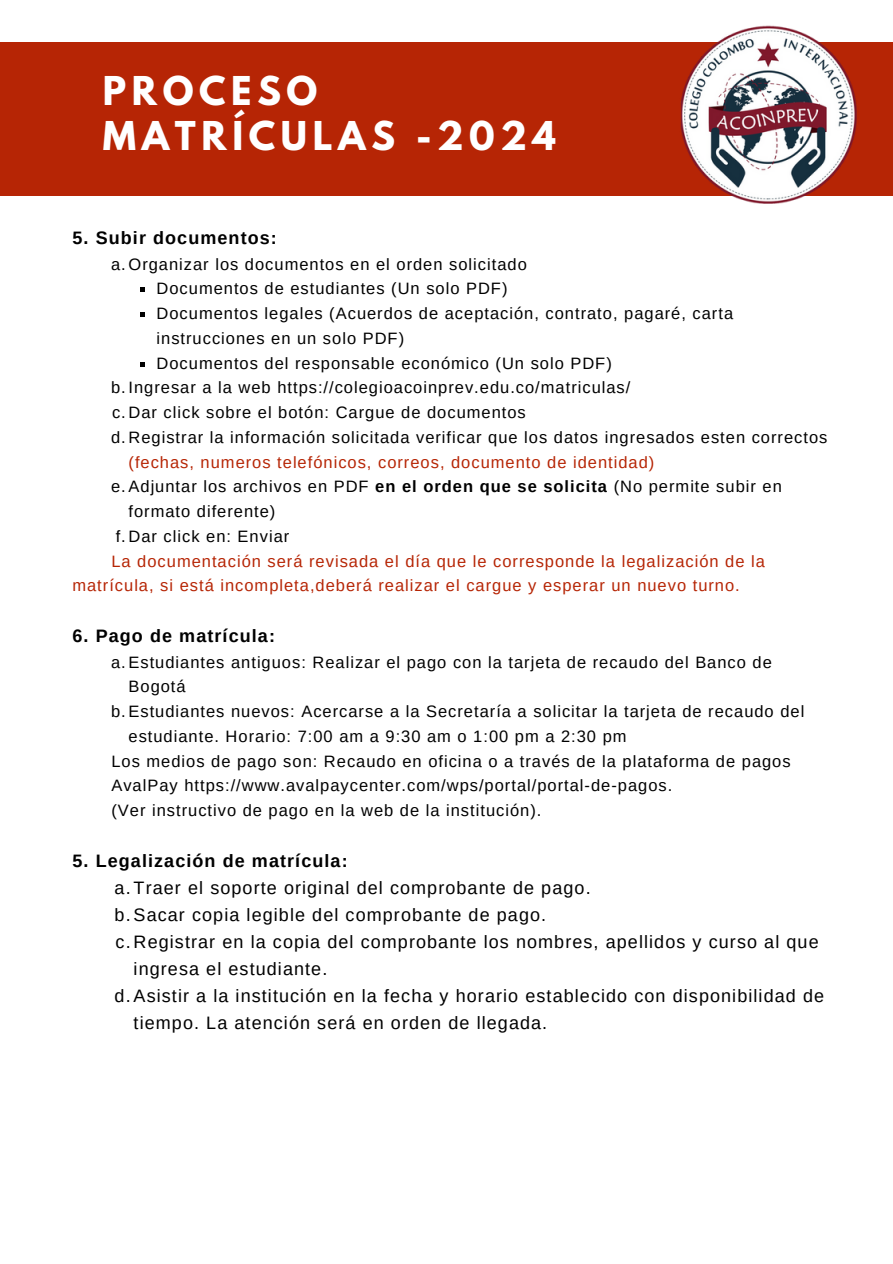
<style>
.page{position:relative;width:893px;height:1264px;background:#fff}
.page>*{position:absolute;margin:0;border:0;box-sizing:border-box;transform-origin:0 0}
.t1{font:700 35.1px/45px "League Spartan";letter-spacing:.16em;color:#fff}
.t2{font:18px/27px "Arimo";letter-spacing:.06em;color:#000}
.t3{font:700 18px "Arimo";letter-spacing:.06em;color:#000}
.t4{font:16.5px/24.8px "Arimo";letter-spacing:.06em;color:#000}
.t5{font:16.5px/24.8px "Arimo";letter-spacing:.06em;color:#b62505}
.s1{color:#b62505}
.s2{font-weight:700}
</style>
<div class="page">
<div style="left:0;top:42px;width:892px;height:153px;background:#b62505"></div>
<img style="left:673px;top:25px;width:191px;height:179px">
<svg style="left:140px;top:287px;width:4px;height:5px"></svg>
<svg style="left:140px;top:312px;width:4px;height:5px"></svg>
<svg style="left:140px;top:362px;width:4px;height:4px"></svg>
<p class="t1" style="left:103px;top:73px;width:454px">PROCESO<br>MATRÍCULAS -2024</p>
<p class="t3" style="left:72px;top:227px;width:206px">5. Subir documentos:</p>
<p class="t4" style="left:111px;top:251px;width:417px">a.Organizar los documentos en el orden solicitado</p>
<p class="t4" style="left:156px;top:276px;width:352px">Documentos de estudiantes (Un solo PDF)</p>
<p class="t4" style="left:156px;top:301px;width:578px">Documentos legales (Acuerdos de aceptación, contrato, pagaré, carta instrucciones en un solo PDF)</p>
<p class="t4" style="left:156px;top:350px;width:457px">Documentos del responsable económico (Un solo PDF)</p>
<p class="t4" style="left:111px;top:375px;width:520px">b.Ingresar a la web https://colegioacoinprev.edu.co/matriculas/</p>
<p class="t4" style="left:112px;top:400px;width:415px">c.Dar click sobre el botón: Cargue de documentos</p>
<p class="t4" style="left:128px;top:425px;width:700px;text-indent:-17px">d.Registrar la información solicitada verificar que los datos ingresados esten correctos <span class="s1">(fechas, numeros telefónicos, correos, documento de identidad)</span></p>
<p class="t4" style="left:128px;top:474px;width:654px;text-indent:-17px">e.Adjuntar los archivos en PDF <span class="s2">en el orden que se solicita</span> (No permite subir en formato diferente)</p>
<p class="t4" style="left:116px;top:523px;width:175px">f.Dar click en: Enviar</p>
<p class="t5" style="left:72px;top:548px;width:694px;text-indent:39px">La documentación será revisada el día que le corresponde la legalización de la matrícula, si está incompleta,deberá realizar el cargue y esperar un nuevo turno.</p>
<p class="t3" style="left:72px;top:625px;width:204px">6. Pago de matrícula:</p>
<p class="t4" style="left:128px;top:649px;width:644px;text-indent:-17px">a.Estudiantes antiguos: Realizar el pago con la tarjeta de recaudo del Banco de<br>Bogotá</p>
<p class="t4" style="left:128px;top:699px;width:677px;text-indent:-17px">b.Estudiantes nuevos: Acercarse a la Secretaría a solicitar la tarjeta de recaudo del estudiante. Horario: 7:00 am a 9:30 am o 1:00 pm a 2:30 pm</p>
<p class="t4" style="left:111px;top:748px;width:680px">Los medios de pago son: Recaudo en oficina o a través de la plataforma de pagos</p>
<p class="t4" style="left:111px;top:773px;width:562px">AvalPay https://www.avalpaycenter.com/wps/portal/portal-de-pagos.</p>
<p class="t4" style="left:111px;top:798px;width:431px">(Ver instructivo de pago en la web de la institución).</p>
<p class="t3" style="left:72px;top:850px;width:277px">5. Legalización de matrícula:</p>
<p class="t2" style="left:115px;top:874px;width:477px">a.Traer el soporte original del comprobante de pago.</p>
<p class="t2" style="left:115px;top:901px;width:433px">b.Sacar copia legible del comprobante de pago.</p>
<p class="t2" style="left:134px;top:928px;width:686px;text-indent:-18px">c.Registrar en la copia del comprobante los nombres, apellidos y curso al que ingresa el estudiante.</p>
<p class="t2" style="left:134px;top:982px;width:692px;text-indent:-19px">d.Asistir a la institución en la fecha y horario establecido con disponibilidad de tiempo. La atención será en orden de llegada.</p>
</div>
